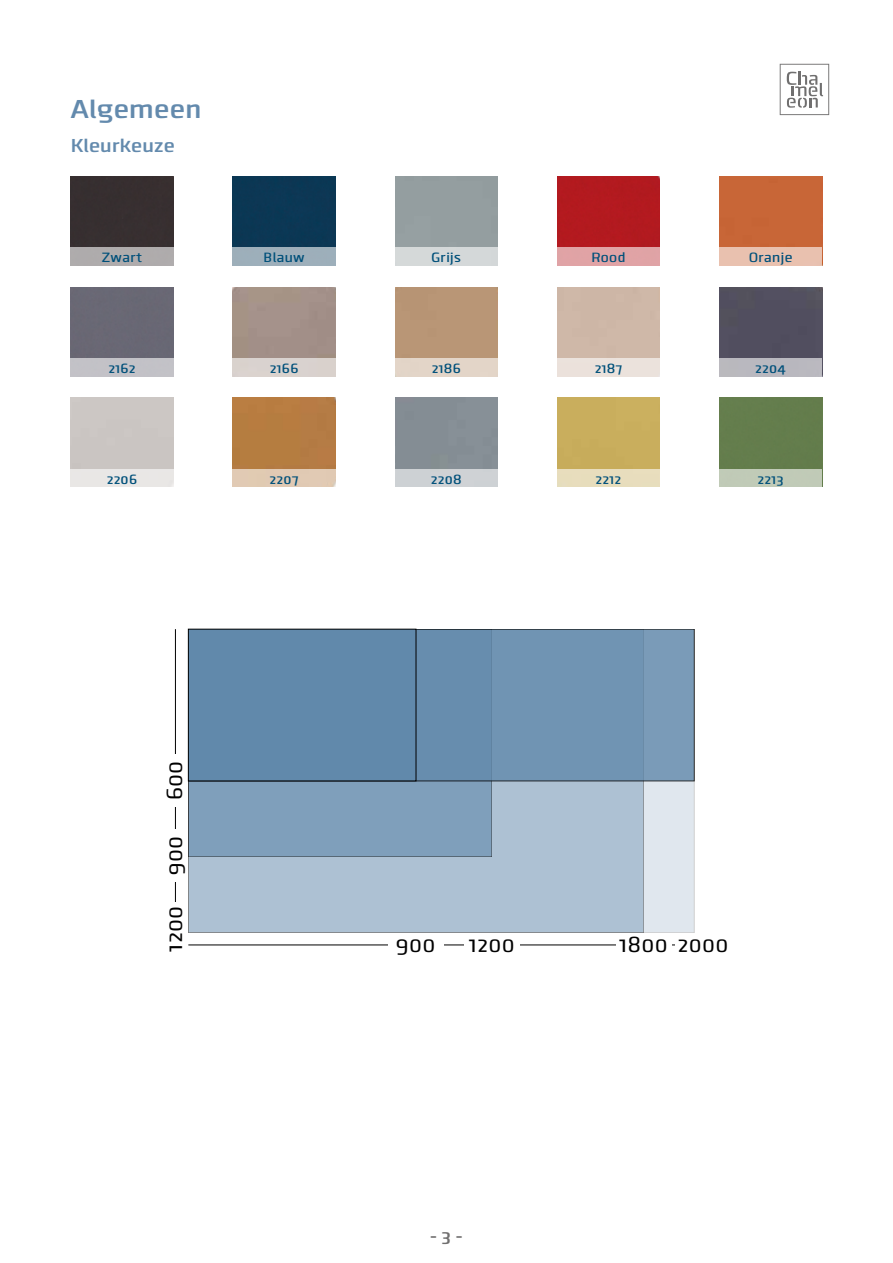
<style>
.page{position:relative;width:893px;height:1263px;background:#fff}
.page>*{position:absolute;margin:0;border:0;box-sizing:border-box;transform-origin:0 0}
.t1{font:700 27px "Clio XS Semi";color:#638aad}
.t2{font:22.8px "Clio XS Regular";color:#000}
.t3{font:700 19.5px "Clio XS Semi";color:#638aad}
.t4{font:700 18px "Clio XS Semi";color:#706f6f}
.t5{font:500 13.95px "Clio XS Medium";letter-spacing:.01em;color:#00507a}
</style>
<div class="page">
<svg style="left:780px;top:64px;width:49px;height:51px"></svg>
<div style="left:557px;top:176px;width:103px;height:71px;background:#b31a1f"></div>
<div style="left:719px;top:176px;width:103px;height:71px;background:#c86637"></div>
<div style="left:71px;top:176px;width:102px;height:71px;background:#372f30"></div>
<div style="left:233px;top:176px;width:103px;height:71px;background:#0b3754"></div>
<svg style="left:71px;top:247px;width:751px;height:18px"></svg>
<div style="left:233px;top:398px;width:103px;height:71px;background:#b57c40"></div>
<div style="left:719px;top:398px;width:103px;height:71px;background:#647d4c"></div>
<div style="left:557px;top:398px;width:103px;height:71px;background:#c9ae5d"></div>
<div style="left:71px;top:287px;width:102px;height:72px;background:#696874"></div>
<div style="left:719px;top:287px;width:103px;height:72px;background:#514e5f"></div>
<svg style="left:71px;top:359px;width:751px;height:18px"></svg>
<svg style="left:71px;top:469px;width:751px;height:18px"></svg>
<div style="left:188px;top:629px;width:506px;height:304px;background:#e0e7ee"></div>
<div style="left:188px;top:629px;width:456px;height:304px;background:#adc1d3"></div>
<div style="left:188px;top:629px;width:304px;height:228px;background:#7f9fbb"></div>
<div style="left:188px;top:629px;width:506px;height:152px;background:#7094b3"></div>
<div style="left:188px;top:629px;width:228px;height:152px;background:#6189ab"></div>
<div style="left:188px;top:629px;width:228px;height:152px;border:1px solid #000"></div>
<hr style="left:188px;top:945px;width:506px;height:1px;background:#000">
<div style="left:388px;top:936px;width:56px;height:18px;background:#fff"></div>
<div style="left:464px;top:936px;width:56px;height:18px;background:#fff"></div>
<div style="left:616px;top:936px;width:55px;height:18px;background:#fff"></div>
<div style="left:675px;top:936px;width:56px;height:18px;background:#fff"></div>
<hr style="left:175px;top:629px;width:1px;height:304px;background:#000">
<div style="left:167px;top:754px;width:17px;height:52px;background:#fff"></div>
<div style="left:167px;top:902px;width:17px;height:52px;background:#fff"></div>
<div style="left:167px;top:829px;width:17px;height:52px;background:#fff"></div>
<h1 class="t1" style="left:71px;top:92px;width:132px">Algemeen</h1>
<h3 class="t3" style="left:71px;top:133px;width:106px">Kleurkeuze</h3>
<p class="t5" style="left:102px;top:249px;width:42px">Zwart</p>
<p class="t5" style="left:264px;top:249px;width:43px">Blauw</p>
<p class="t5" style="left:431px;top:249px;width:31px">Grijs</p>
<p class="t5" style="left:591px;top:249px;width:36px">Rood</p>
<p class="t5" style="left:749px;top:249px;width:46px">Oranje</p>
<p class="t5" style="left:108px;top:360px;width:29px">2162</p>
<p class="t5" style="left:270px;top:360px;width:30px">2166</p>
<p class="t5" style="left:432px;top:360px;width:31px">2186</p>
<p class="t5" style="left:595px;top:360px;width:29px">2187</p>
<p class="t5" style="left:755px;top:360px;width:33px">2204</p>
<p class="t5" style="left:107px;top:471px;width:32px">2206</p>
<p class="t5" style="left:270px;top:471px;width:31px">2207</p>
<p class="t5" style="left:431px;top:471px;width:33px">2208</p>
<p class="t5" style="left:596px;top:471px;width:27px">2212</p>
<p class="t5" style="left:757px;top:471px;width:28px">2213</p>
<h2 class="t2" style="left:161px;top:800px;width:41px;rotate:-90deg">600</h2>
<h2 class="t2" style="left:161px;top:875px;width:41px;rotate:-90deg">900</h2>
<h2 class="t2" style="left:161px;top:952px;width:48px;rotate:-90deg">1200</h2>
<h2 class="t2" style="left:396px;top:931px;width:41px">900</h2>
<h2 class="t2" style="left:469px;top:931px;width:48px">1200</h2>
<h2 class="t2" style="left:619px;top:931px;width:111px">1800 2000</h2>
<p class="t4" style="left:430px;top:1225px;width:35px">- 3 -</p>
</div>
